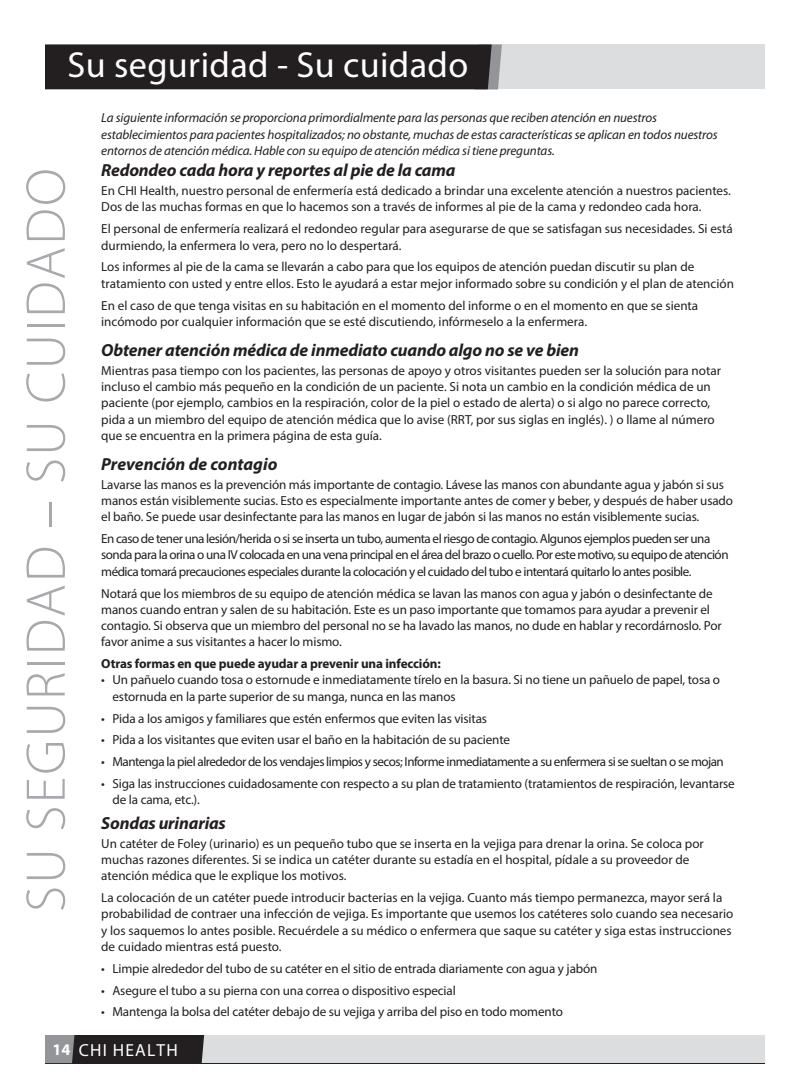
<style>
.page{position:relative;width:810px;height:1080px;background:#fff}
.page>*{position:absolute;margin:0;border:0;box-sizing:border-box;transform-origin:0 0}
.side_text{font:300 56.25px "Myriad Pro";letter-spacing:.04em;color:#a8a9ad}
.titles{font:36.25px "Myriad Pro";letter-spacing:.01em;color:#fff}
.Subheads{font:italic 700 17.5px "Myriad Pro";letter-spacing:-.01em;color:#231f20}
.t1{font:17.5px "Myriad Pro";letter-spacing:.07em;color:#fff}
.Body{font:700 16.25px "Myriad Pro";color:#fff}
.text_with__0625_afte{font:13.12px/16.2px "Myriad Pro";color:#231f20}
.bullet{font:13.12px/16.2px "Myriad Pro";letter-spacing:-.01em;color:#231f20}
.text_with__0625_afte-2{font:13.12px/16.2px "Myriad Pro";letter-spacing:-.04em;color:#231f20}
.Subheads-2{font:italic 13.12px/16.2px "Myriad Pro";letter-spacing:-.01em;color:#231f20}
.bullet-2{font:13.12px "Myriad Pro";letter-spacing:-.04em;color:#231f20}
.Body-2{font:700 13.12px "Myriad Pro";letter-spacing:-.01em;color:#231f20}
</style>
<div class="page">
<div style="left:45px;top:44px;width:720px;height:45px;background:#dcdddf"></div>
<div style="left:45px;top:44px;width:457px;height:45px;background:#231f20"></div>
<div style="left:45px;top:1035px;width:720px;height:28px;background:#231f20"></div>
<div style="left:202px;top:1035px;width:563px;height:28px;background:#dcdddf"></div>
<svg style="left:45px;top:1035px;width:29px;height:28px"></svg>
<p class="titles" style="left:68px;top:43px;width:402px">Su seguridad - Su cuidado</p>
<p class="side_text" style="left:15px;top:912px;width:745px;rotate:-90deg">SU SEGURIDAD – SU CUIDADO</p>
<p class="Subheads-2" style="left:101px;top:110px;width:618px">La siguiente información se proporciona primordialmente para las personas que reciben atención en nuestros establecimientos para pacientes hospitalizados; no obstante, muchas de estas características se aplican en todos nuestros entornos de atención médica. Hable con su equipo de atención médica si tiene preguntas.</p>
<p class="Subheads" style="left:101px;top:159px;width:356px">Redondeo cada hora y reportes al pie de la cama</p>
<p class="text_with__0625_afte" style="left:101px;top:183px;width:631px">En CHI Health, nuestro personal de enfermería está dedicado a brindar una excelente atención a nuestros pacientes.<br>Dos de las muchas formas en que lo hacemos son a través de informes al pie de la cama y redondeo cada hora.</p>
<p class="text_with__0625_afte" style="left:101px;top:221px;width:633px">El personal de enfermería realizará el redondeo regular para asegurarse de que se satisfagan sus necesidades. Si está durmiendo, la enfermera lo vera, pero no lo despertará.</p>
<p class="text_with__0625_afte" style="left:101px;top:259px;width:634px">Los informes al pie de la cama se llevarán a cabo para que los equipos de atención puedan discutir su plan de tratamiento con usted y entre ellos. Esto le ayudará a estar mejor informado sobre su condición y el plan de atención</p>
<p class="text_with__0625_afte" style="left:101px;top:297px;width:599px">En el caso de que tenga visitas en su habitación en el momento del informe o en el momento en que se sienta incómodo por cualquier información que se esté discutiendo, infórmeselo a la enfermera.</p>
<p class="Subheads" style="left:101px;top:339px;width:479px">Obtener atención médica de inmediato cuando algo no se ve bien</p>
<p class="text_with__0625_afte" style="left:101px;top:362px;width:621px">Mientras pasa tiempo con los pacientes, las personas de apoyo y otros visitantes pueden ser la solución para notar incluso el cambio más pequeño en la condición de un paciente. Si nota un cambio en la condición médica de un paciente (por ejemplo, cambios en la respiración, color de la piel o estado de alerta) o si algo no parece correcto, pida a un miembro del equipo de atención médica que lo avise (RRT, por sus siglas en inglés). ) o llame al número que se encuentra en la primera página de esta guía.</p>
<p class="Subheads" style="left:101px;top:453px;width:178px">Prevención de contagio</p>
<p class="text_with__0625_afte" style="left:101px;top:476px;width:633px">Lavarse las manos es la prevención más importante de contagio. Lávese las manos con abundante agua y jabón si sus manos están visiblemente sucias. Esto es especialmente importante antes de comer y beber, y después de haber usado el baño. Se puede usar desinfectante para las manos en lugar de jabón si las manos no están visiblemente sucias.</p>
<p class="text_with__0625_afte-2" style="left:101px;top:530px;width:629px">En caso de tener una lesión/herida o si se inserta un tubo, aumenta el riesgo de contagio. Algunos ejemplos pueden ser una sonda para la orina o una IV colocada en una vena principal en el área del brazo o cuello. Por este motivo, su equipo de atención médica tomará precauciones especiales durante la colocación y el cuidado del tubo e intentará quitarlo lo antes posible.</p>
<p class="text_with__0625_afte" style="left:101px;top:585px;width:622px">Notará que los miembros de su equipo de atención médica se lavan las manos con agua y jabón o desinfectante de manos cuando entran y salen de su habitación. Este es un paso importante que tomamos para ayudar a prevenir el contagio. Si observa que un miembro del personal no se ha lavado las manos, no dude en hablar y recordárnoslo. Por favor anime a sus visitantes a hacer lo mismo.</p>
<p class="Body-2" style="left:101px;top:655px;width:341px">Otras formas en que puede ayudar a prevenir una infección:</p>
<p class="bullet" style="left:112px;top:672px;width:609px;text-indent:-11px">• Un pañuelo cuando tosa o estornude e inmediatamente tírelo en la basura. Si no tiene un pañuelo de papel, tosa o estornuda en la parte superior de su manga, nunca en las manos</p>
<p class="bullet" style="left:101px;top:710px;width:387px">• Pida a los amigos y familiares que estén enfermos que eviten las visitas</p>
<p class="bullet" style="left:101px;top:732px;width:410px">• Pida a los visitantes que eviten usar el baño en la habitación de su paciente</p>
<p class="bullet-2" style="left:101px;top:754px;width:624px">• Mantenga la piel alrededor de los vendajes limpios y secos; Informe inmediatamente a su enfermera si se sueltan o se mojan</p>
<p class="bullet" style="left:112px;top:775px;width:624px;text-indent:-11px">• Siga las instrucciones cuidadosamente con respecto a su plan de tratamiento (tratamientos de respiración, levantarse de la cama, etc.).</p>
<p class="Subheads" style="left:101px;top:811px;width:126px">Sondas urinarias</p>
<p class="text_with__0625_afte" style="left:101px;top:835px;width:604px">Un catéter de Foley (urinario) es un pequeño tubo que se inserta en la vejiga para drenar la orina. Se coloca por muchas razones diferentes. Si se indica un catéter durante su estadía en el hospital, pídale a su proveedor de atención médica que le explique los motivos.</p>
<p class="text_with__0625_afte" style="left:101px;top:889px;width:634px">La colocación de un catéter puede introducir bacterias en la vejiga. Cuanto más tiempo permanezca, mayor será la probabilidad de contraer una infección de vejiga. Es importante que usemos los catéteres solo cuando sea necesario y los saquemos lo antes posible. Recuérdele a su médico o enfermera que saque su catéter y siga estas instrucciones de cuidado mientras está puesto.</p>
<p class="bullet" style="left:101px;top:960px;width:498px">• Limpie alrededor del tubo de su catéter en el sitio de entrada diariamente con agua y jabón</p>
<p class="bullet" style="left:101px;top:982px;width:356px">• Asegure el tubo a su pierna con una correa o dispositivo especial</p>
<p class="bullet" style="left:101px;top:1004px;width:463px">• Mantenga la bolsa del catéter debajo de su vejiga y arriba del piso en todo momento</p>
<p class="Body" style="left:52px;top:1039px;width:20px">14</p>
<p class="t1" style="left:79px;top:1039px;width:101px">CHI HEALTH</p>
</div>
